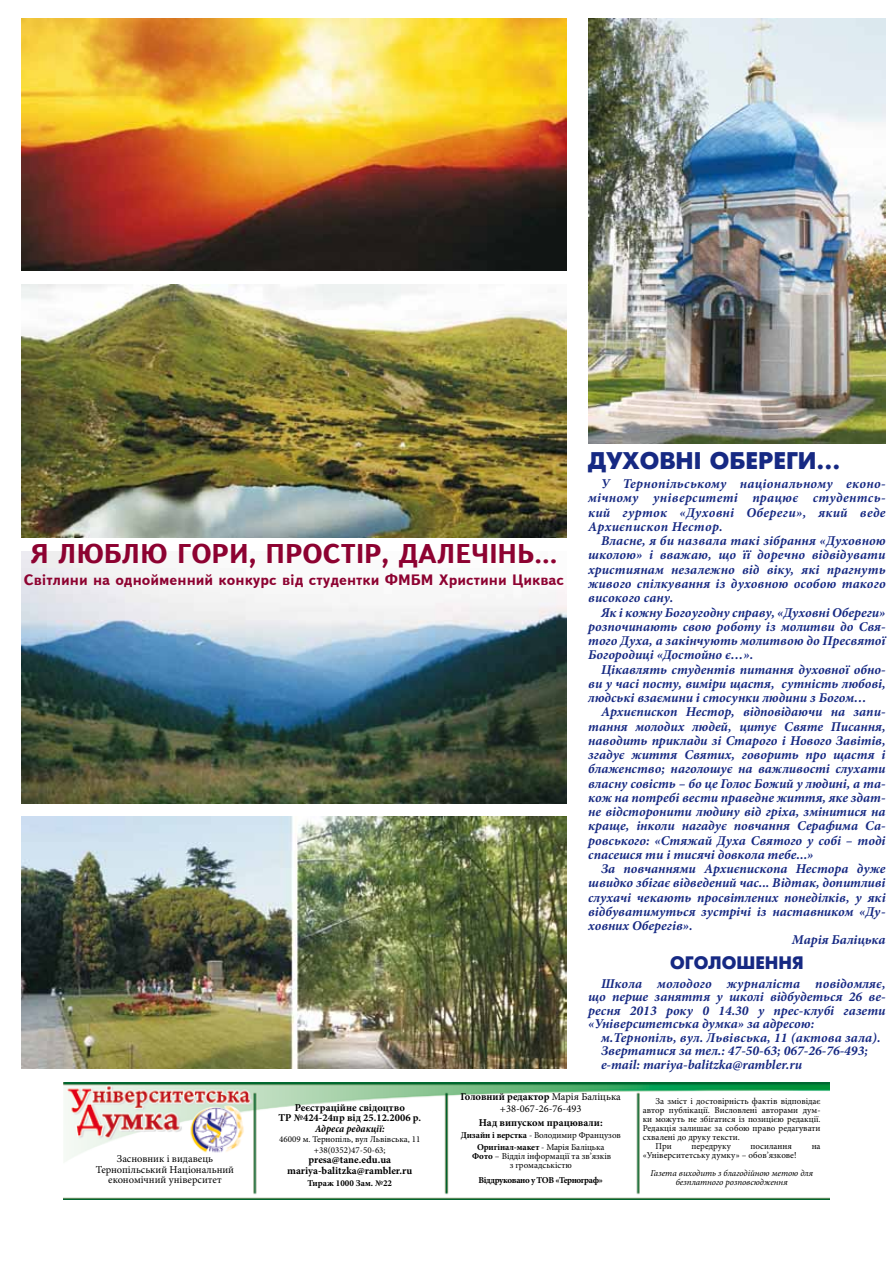
<style>
.page{position:relative;width:893px;height:1263px;background:#fff}
.page>*{position:absolute;margin:0;border:0;box-sizing:border-box;transform-origin:0 0}
.t1{font:700 27px "Ukrainian Text";color:#8d0231}
.t2{font:700 24px "Ukrainian Futuris";color:#162983}
.t3{font:700 18px "Ukrainian Futuris";color:#162983}
.t4{font:700 15px "Ukrainian Text";color:#8d0231}
.t5{font:italic 700 13.5px/14.2px "Minion Pro";color:#162983;text-align:justify}
.t6{font:10.5px/10.5px "Minion Pro";color:#000;text-align:center}
.t7{font:700 10.5px/10.5px "Minion Pro";color:#000;text-align:center}
.t8{font:italic 700 condensed 10.5px "Minion Pro";color:#000}
.t9{font:9px/10.5px "Minion Pro";color:#000;text-align:center}
.t10{font:italic 9px/9px "Minion Pro";color:#000;text-align:center}
.t11{font:700 9px "Minion Pro";letter-spacing:-.035em;color:#000}
.t12{font:700 9px "Minion Pro";color:#000}
.s1{font-weight:700}
</style>
<div class="page">
<img style="left:64px;top:1082px;width:765px;height:117px">
<img style="left:588px;top:18px;width:298px;height:425px">
<img style="left:21px;top:18px;width:546px;height:252px">
<img style="left:21px;top:285px;width:546px;height:252px">
<img style="left:21px;top:551px;width:546px;height:253px">
<img style="left:21px;top:817px;width:546px;height:252px">
<h1 class="t1" style="left:31px;top:538px;width:180px">Я ЛЮБЛЮ ГОРИ</h1>
<h1 class="t1" style="left:249px;top:538px;width:55px">, ПРОСТ</h1>
<h1 class="t1" style="left:356px;top:538px;width:203px">ІР, ДАЛЕЧІНЬ...</h1>
<p class="t4" style="left:24px;top:572px;width:542px">Світлини на однойменний конкурс від студентки ФМБМ Христини Циквас</p>
<h2 class="t2" style="left:588px;top:447px;width:172px">Духовні ОБЕРЕГИ</h2>
<h2 class="t2" style="left:817px;top:447px;width:25px">...</h2>
<p class="t5" style="left:588px;top:477px;width:299px;text-indent:13px">У Тернопільському національному еконо&shy;мічному університеті працює студентсь&shy;кий гурток «Духовні Обереги», який веде Архиєпископ Нестор.</p>
<p class="t5" style="left:588px;top:534px;width:299px;text-indent:13px">Власне, я би назвала такі зібрання «Духовною школою» і вважаю, що її доречно відвідувати християнам незалежно від віку, які прагнуть живого спілкування із духовною особою такого високого сану.</p>
<p class="t5" style="left:588px;top:605px;width:299px;text-indent:13px">Як і кожну Богоугодну справу, «Духовні Обереги» розпочинають свою роботу із молитви до Свя&shy;того Духа, а закінчують молитвою до Пресвятої Богородиці «Достойно є…».</p>
<p class="t5" style="left:588px;top:662px;width:299px;text-indent:13px">Цікавлять студентів питання духовної обно&shy;ви у часі посту, виміри щастя, сутність любові, людські взаємини і стосунки людини з Богом…</p>
<p class="t5" style="left:588px;top:705px;width:299px;text-indent:13px">Архиєпископ Нестор, відповідаючи на запи&shy;тання молодих людей, цитує Святе Писання, наводить приклади зі Старого і Нового Завітів, згадує життя Святих, говорить про щастя і блаженство; наголошує на важливості слухати власну совість – бо це Голос Божий у людині, а та&shy;кож на потребі вести праведне життя, яке здат&shy;не відсторонити людину від гріха, змінитися на краще, інколи нагадує повчання Серафима Са&shy;ровського: «Стяжай Духа Святого у собі – тоді спасешся ти і тисячі довкола тебе...»</p>
<p class="t5" style="left:601px;top:861px;width:286px">За повчаннями Архиєпископа Нестора дуже</p>
<p class="t5" style="left:588px;top:876px;width:299px">швидко збігає відведений час... Відтак, допитливі</p>
<p class="t5" style="left:588px;top:890px;width:299px">слухачі чекають просвітлених понеділків, у які</p>
<p class="t5" style="left:588px;top:904px;width:299px">відбуватимуться зустрічі із наставником «Ду-</p>
<p class="t5" style="left:588px;top:918px;width:106px">ховних Оберегів».</p>
<p class="t5" style="left:792px;top:932px;width:95px">Марія Баліцька</p>
<h3 class="t3" style="left:670px;top:952px;width:15px">ОГОЛО</h3>
<h3 class="t3" style="left:736px;top:952px;width:32px">ШЕННЯ</h3>
<p class="t5" style="left:588px;top:976px;width:299px;line-height:13.5px;text-indent:13px">Школа молодого журналіста повідомляє, що перше заняття у школі відбудеться 26 ве&shy;ресня 2013 року 0 14.30 у прес-клубі газети «Університетська думка» за адресою:</p>
<p class="t5" style="left:601px;top:1030px;width:281px;line-height:13.5px;text-align:left">м.Тернопіль, вул. Львівська, 11 (актова зала).<br>Звертатися за тел.: 47-50-63; 067-26-76-493; e-mail: mariya-balitzka@rambler.ru</p>
<p class="t6" style="left:96px;top:1154px;width:140px">Засновник і видавець<br>Тернопільський Національний економічний університет</p>
<p class="t7" style="left:278px;top:1102px;width:144px">Реєстраційне свідоцтво<br>ТР №424-24пр від 25.12.2006 р.</p>
<p class="t8" style="left:315px;top:1121px;width:71px">Адреса редакції:</p>
<p class="t9" style="left:279px;top:1134px;width:143px">46009 м. Тернопіль, вул Львівська, 11 +38(0352)47-50-63;</p>
<p class="t7" style="left:287px;top:1154px;width:127px">presa@tane.edu.ua mariya-balitzka@rambler.ru</p>
<p class="t12" style="left:308px;top:1176px;width:86px">Тираж 1000 Зам. №22</p>
<p class="t6" style="left:461px;top:1091px;width:162px;line-height:12px"><span class="s1">Головний редактор</span> Марія Баліцька +38-067-26-76-493</p>
<p class="t7" style="left:479px;top:1117px;width:125px">Над випуском працювали:</p>
<p class="t9" style="left:461px;top:1129px;width:161px;line-height:12px"><span class="s1">Дизайн і верстка</span> - Володимир Французов<br><span class="s1">Оригінал-макет</span> - Марія Баліцька</p>
<p class="t9" style="left:472px;top:1151px;width:141px;line-height:9px"><span class="s1">Фото</span> – Відділ інформації та зв’язків з громадськістю</p>
<p class="t11" style="left:479px;top:1173px;width:126px">Віддруковано у ТОВ «Тернограф»</p>
<p class="t9" style="left:656px;top:1096px;width:166px">За зміст і достовірність фактів відповідає</p>
<p class="t9" style="left:643px;top:1105px;width:179px">автор публікації. Висловлені авторами дум-</p>
<p class="t9" style="left:643px;top:1114px;width:179px">ки можуть не збігатися із позицією редакції.</p>
<p class="t9" style="left:643px;top:1123px;width:179px">Редакція залишає за собою право редагувати</p>
<p class="t9" style="left:643px;top:1132px;width:98px">схвалені до друку тексти.</p>
<p class="t9" style="left:656px;top:1141px;width:18px">При</p>
<p class="t9" style="left:691px;top:1141px;width:41px">передруку</p>
<p class="t9" style="left:751px;top:1141px;width:43px">посилання</p>
<p class="t9" style="left:812px;top:1141px;width:10px">на</p>
<p class="t9" style="left:643px;top:1150px;width:155px">«Університетську думку» – обов’язкове!</p>
<p class="t10" style="left:650px;top:1168px;width:164px">Газета виходить з благодійною метою для безплатного розповсюдження</p>
</div>
